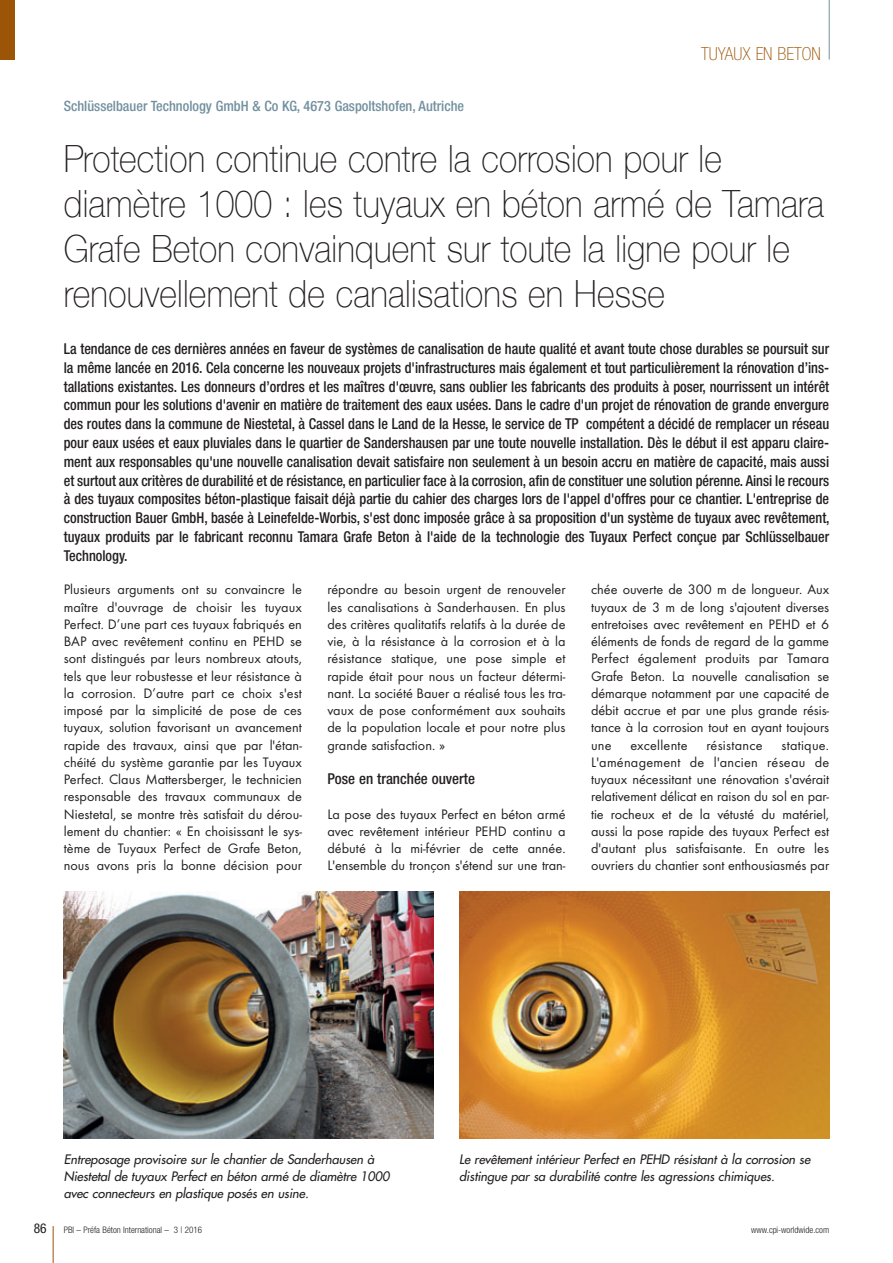
<style>
.page{position:relative;width:893px;height:1263px;background:#fff}
.page>*{position:absolute;margin:0;border:0;box-sizing:border-box;transform-origin:0 0}
.t1{font:100 37.5px/45px "Helvetica Neue";letter-spacing:.005em;color:#231f20;scale:.9 1}
.t2{font:100 condensed 18px "Helvetica Neue";color:#9c5506}
.t3{font:500 condensed 15px/18.8px "Helvetica Neue";color:#231f20;text-align:justify;scale:.95 1}
.t4{font:500 condensed 15px "Helvetica Neue";color:#231f20}
.t5{font:14.25px/17.2px "Futura T";color:#231f20;text-align:justify}
.t6{font:500 condensed 14.25px "Helvetica Neue";color:#73909f}
.t7{font:condensed 13.5px "Helvetica Neue";color:#231f20}
.t8{font:italic 12.75px/17.2px "Futura";letter-spacing:-.005em;color:#231f20}
.t9{font:300 condensed 9px "Helvetica Neue";color:#231f20}
</style>
<div class="page">
<img style="left:64px;top:892px;width:370px;height:246px">
<img style="left:459px;top:892px;width:370px;height:246px">
<hr style="left:53px;top:1226px;width:1px;height:37px;background:#9c5506">
<hr style="left:829px;top:0;width:1px;height:60px;background:#73909f">
<div style="left:0;top:0;width:15px;height:60px;background:#9c5506"></div>
<p class="t6" style="left:64px;top:101px;width:402px">Schlüsselbauer Technology GmbH &amp; Co KG, 4673 Gaspoltshofen, Autriche</p>
<p class="t2" style="left:701px;top:47px;width:121px">TUYAUX EN BETON</p>
<h1 class="t1" style="left:64px;top:136px;width:846px">Protection continue contre la corrosion pour le diamètre 1000 : les tuyaux en béton armé de Tamara Grafe Beton convainquent sur toute la ligne pour le renouvellement de canalisations en Hesse</h1>
<p class="t3" style="left:64px;top:341px;width:808px">La tendance de ces dernières années en faveur de systèmes de canalisation de haute qualité et avant toute chose durables se poursuit sur la même lancée en 2016. Cela concerne les nouveaux projets d'infrastructures mais également et tout particulièrement la rénovation d’ins&shy;tallations existantes. Les donneurs d’ordres et les maîtres d'œuvre, sans oublier les fabricants des produits à poser, nourrissent un intérêt commun pour les solutions d'avenir en matière de traitement des eaux usées. Dans le cadre d'un projet de rénovation de grande envergure des routes dans la commune de Niestetal, à Cassel dans le Land de la Hesse, le service de TP compétent a décidé de remplacer un réseau pour eaux usées et eaux pluviales dans le quartier de Sandershausen par une toute nouvelle installation. Dès le début il est apparu claire&shy;ment aux responsables qu'une nouvelle canalisation devait satisfaire non seulement à un besoin accru en matière de capacité, mais aussi et surtout aux critères de durabilité et de résistance, en particulier face à la corrosion, afin de constituer une solution pérenne. Ainsi le recours à des tuyaux composites béton-plastique faisait déjà partie du cahier des charges lors de l'appel d'offres pour ce chantier. L'entreprise de construction Bauer GmbH, basée à Leinefelde-Worbis, s'est donc imposée grâce à sa proposition d'un système de tuyaux avec revêtement, tuyaux produits par le fabricant reconnu Tamara Grafe Beton à l'aide de la technologie des Tuyaux Perfect conçue par Schlüsselbauer Technology.</p>
<p class="t5" style="left:64px;top:582px;width:240px">Plusieurs arguments ont su convaincre le maître d'ouvrage de choisir les tuyaux Perfect. D’une part ces tuyaux fabriqués en BAP avec revêtement continu en PEHD se sont distingués par leurs nombreux atouts, tels que leur robustesse et leur résistance à la corrosion. D’autre part ce choix s'est imposé par la simplicité de pose de ces tuyaux, solution favorisant un avancement rapide des travaux, ainsi que par l'étan&shy;chéité du système garantie par les Tuyaux Perfect. Claus Mattersberger, le technicien responsable des travaux communaux de Niestetal, se montre très satisfait du dérou&shy;lement du chantier: « En choisissant le sys&shy;tème de Tuyaux Perfect de Grafe Beton, nous avons pris la bonne décision pour</p>
<p class="t5" style="left:327px;top:582px;width:240px">répondre au besoin urgent de renouveler les canalisations à Sanderhausen. En plus des critères qualitatifs relatifs à la durée de vie, à la résistance à la corrosion et à la résistance statique, une pose simple et rapide était pour nous un facteur détermi&shy;nant. La société Bauer a réalisé tous les tra&shy;vaux de pose conformément aux souhaits de la population locale et pour notre plus grande satisfaction. »</p>
<p class="t4" style="left:327px;top:773px;width:149px">Pose en tranchée ouverte</p>
<p class="t5" style="left:327px;top:806px;width:240px">La pose des tuyaux Perfect en béton armé avec revêtement intérieur PEHD continu a débuté à la mi-février de cette année.<br>L'ensemble du tronçon s'étend sur une tran-</p>
<p class="t5" style="left:591px;top:582px;width:240px">chée ouverte de 300 m de longueur. Aux tuyaux de 3 m de long s'ajoutent diverses entretoises avec revêtement en PEHD et 6 éléments de fonds de regard de la gamme Perfect également produits par Tamara Grafe Beton. La nouvelle canalisation se démarque notamment par une capacité de débit accrue et par une plus grande résis&shy;tance à la corrosion tout en ayant toujours une</p>
<p class="t5" style="left:630px;top:737px;width:59px">excellente</p>
<p class="t5" style="left:706px;top:737px;width:58px">résistance</p>
<p class="t5" style="left:591px;top:737px;width:240px;text-indent:190px">statique.<br>L'aménagement de l'ancien réseau de tuyaux nécessitant une rénovation s'avérait relativement délicat en raison du sol en par&shy;tie rocheux et de la vétusté du matériel, aussi la pose rapide des tuyaux Perfect est d'autant plus satisfaisante. En outre les ouvriers du chantier sont enthousiasmés par</p>
<p class="t8" style="left:64px;top:1151px;width:330px">Entreposage provisoire sur le chantier de Sanderhausen à<br>Niestetal de tuyaux Perfect en béton armé de diamètre 1000 avec connecteurs en plastique posés en usine.</p>
<p class="t8" style="left:459px;top:1151px;width:355px">Le revêtement intérieur Perfect en PEHD résistant à la corrosion se distingue par sa durabilité contre les agressions chimiques.</p>
<p class="t7" style="left:34px;top:1223px;width:14px">86</p>
<p class="t9" style="left:64px;top:1226px;width:140px">PBI – Préfa Béton International – 3 | 2016</p>
<p class="t9" style="left:751px;top:1226px;width:79px">www.cpi-worldwide.com</p>
</div>
